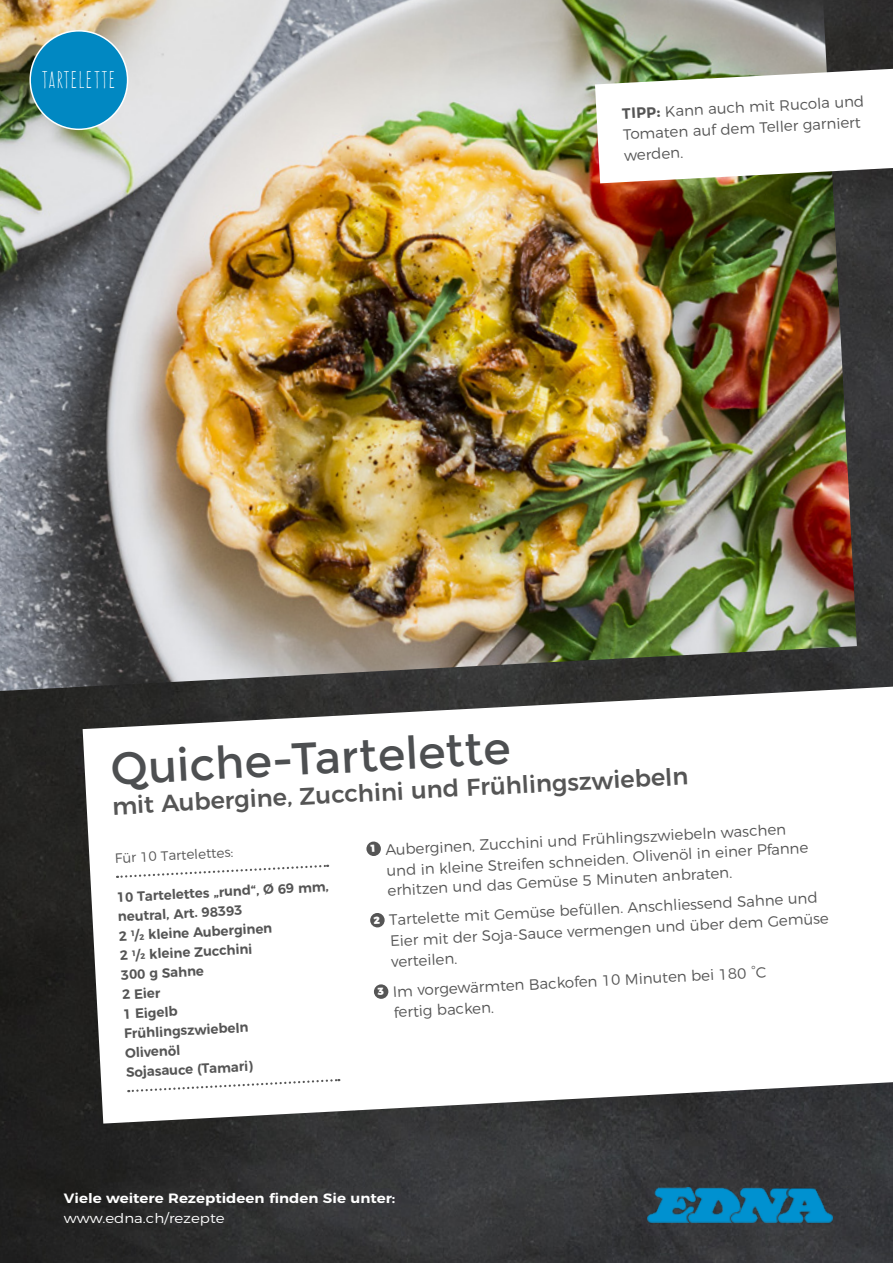
<style>
.page{position:relative;width:893px;height:1263px;background:#fff}
.page>*{position:absolute;margin:0;border:0;box-sizing:border-box;transform-origin:0 0}
._01_Head2{font:45px "Montserrat";color:#4d4f51}
._02_Subhead2{font:500 24px "Montserrat";color:#555}
.t1{font:21px "Frente H1";letter-spacing:.08em;color:#fff}
._04_Zubereitung2{font:300 15px/21px "Montserrat";color:#555}
._03_Zutaten2{font:600 13.5px/19.5px "Montserrat";color:#555}
.t2{font:600 13.5px "Montserrat";color:#fff;scale:1.11 1}
.t3{font:300 13.5px "Montserrat";color:#fff;scale:1.11 1}
._03_Zutaten2-2{font:300 13.5px "Montserrat";color:#555}
.s1{font-weight:700}
</style>
<div class="page">
<img style="left:0;top:0;width:893px;height:1263px">
<img style="left:0;top:0;width:857px;height:691px">
<div style="left:30px;top:31px;width:98px;height:98px;background:#0188c2;border-radius:50%"></div>
<div style="left:29px;top:30px;width:99px;height:100px;border:2px solid #fff;border-radius:50%"></div>
<img style="left:647px;top:1187px;width:185px;height:36px">
<svg style="left:83px;top:687px;width:810px;height:436px"></svg>
<svg style="left:117px;top:863px;width:211px;height:16px"></svg>
<svg style="left:128px;top:1078px;width:211px;height:15px"></svg>
<div style="left:366px;top:841px;width:15px;height:15px;background:#555;border-radius:50%"></div>
<div style="left:370px;top:913px;width:15px;height:15px;background:#555;border-radius:50%"></div>
<svg style="left:374px;top:984px;width:15px;height:15px"></svg>
<svg style="left:595px;top:69px;width:298px;height:114px"></svg>
<svg style="left:377px;top:988px;width:7px;height:7px"></svg>
<p class="t1" style="left:41px;top:68px;width:75px">TARTELETTE</p>
<p class="_04_Zubereitung2" style="left:621px;top:102px;width:244px;rotate:-3deg"><span class="s1">TIPP:</span> Kann auch mit Rucola und<br>Tomaten auf dem Teller garniert werden.</p>
<p class="_01_Head2" style="left:109px;top:743px;width:403px;rotate:-3deg">Quiche-Tartelette</p>
<p class="_02_Subhead2" style="left:111px;top:787px;width:578px;rotate:-3deg">mit Aubergine, Zucchini und Frühlingszwiebeln</p>
<p class="_03_Zutaten2-2" style="left:114px;top:848px;width:120px;rotate:-3deg">Für 10 Tartelettes:</p>
<p class="_03_Zutaten2" style="left:116px;top:886px;width:213px;rotate:-3deg">1 0 Tartelettes „rund“, Ø 69 mm, neutral, Art. 98393</p>
<p class="_03_Zutaten2" style="left:118px;top:925px;width:155px;rotate:-3deg">2 1/2 kleine Auberginen</p>
<p class="_03_Zutaten2" style="left:119px;top:945px;width:134px;rotate:-3deg">2 1/2 kleine Zucchini</p>
<p class="_03_Zutaten2" style="left:121px;top:964px;width:84px;rotate:-3deg">300 g Sahne</p>
<p class="_03_Zutaten2" style="left:122px;top:984px;width:40px;rotate:-3deg">2 Eier</p>
<p class="_03_Zutaten2" style="left:123px;top:1003px;width:56px;rotate:-3deg">1 Eigelb</p>
<p class="_03_Zutaten2" style="left:124px;top:1023px;width:126px;rotate:-3deg">Frühlingszwiebeln</p>
<p class="_03_Zutaten2" style="left:125px;top:1042px;width:57px;rotate:-3deg">Olivenöl</p>
<p class="_03_Zutaten2" style="left:126px;top:1062px;width:128px;rotate:-3deg">Sojasauce (Tamari)</p>
<p class="_04_Zubereitung2" style="left:385px;top:838px;width:424px;rotate:-3deg">Auberginen, Zucchini und Frühlingszwiebeln waschen und in kleine Streifen schneiden. Olivenöl in einer Pfanne</p>
<p class="_04_Zubereitung2" style="left:387px;top:879px;width:346px;rotate:-3deg">erhitzen und das Gemüse 5 Minuten anbraten.</p>
<p class="_04_Zubereitung2" style="left:388px;top:908px;width:441px;rotate:-3deg">Tartelette mit Gemüse befüllen. Anschliessend Sahne und<br>Eier mit der Soja-Sauce vermengen und über dem Gemüse verteilen.</p>
<p class="_04_Zubereitung2" style="left:392px;top:980px;width:375px;rotate:-3deg">Im vorgewärmten Backofen 10 Minuten bei 180 °C fertig backen.</p>
<p class="t2" style="left:64px;top:1187px;width:300px">Viele weitere Rezeptideen finden Sie unter:</p>
<p class="t3" style="left:64px;top:1207px;width:146px">www.edna.ch/rezepte</p>
</div>
